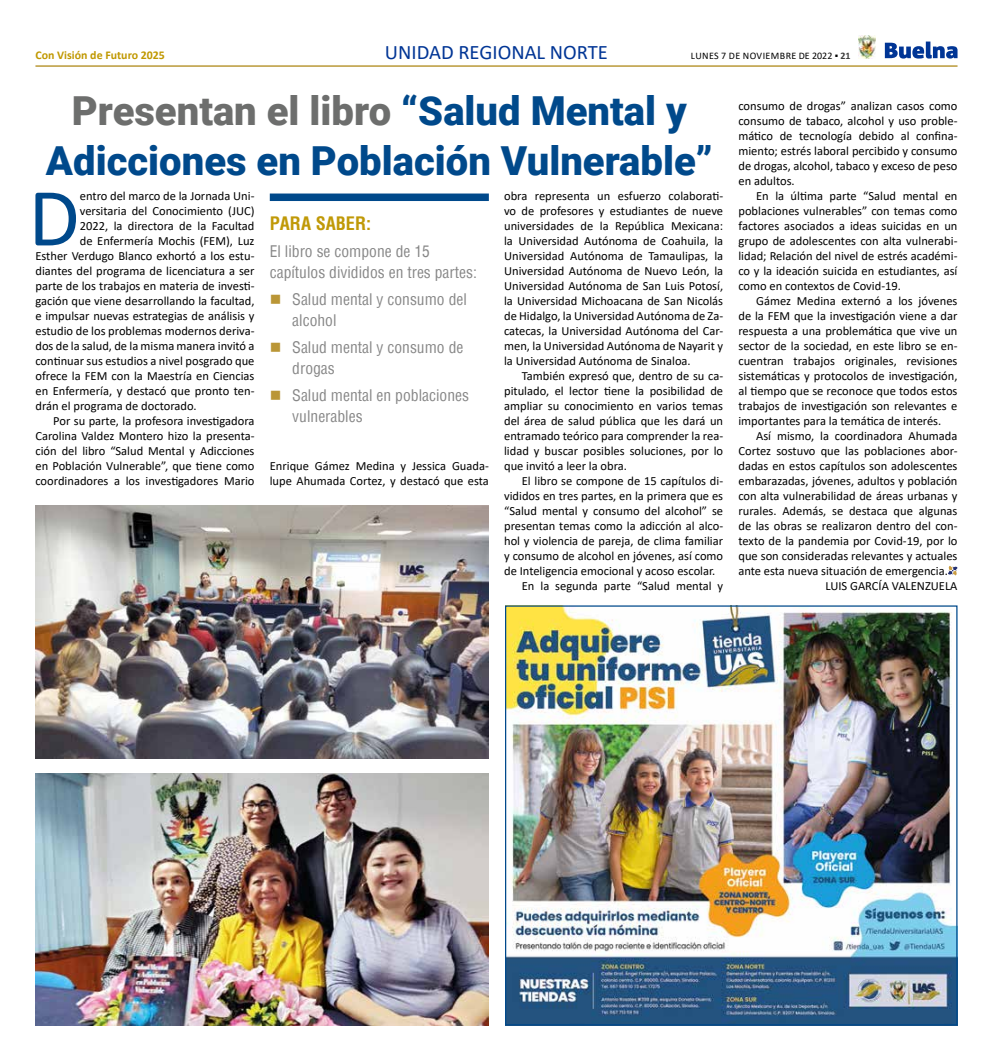
<style>
.page{position:relative;width:993px;height:1063px;background:#fff}
.page>*{position:absolute;margin:0;border:0;box-sizing:border-box;transform-origin:0 0}
.t1{font:83.38px "Calibri";color:#00498b}
.t2{font:900 40px/50px "Roboto";color:#00498b;text-align:center}
.t3{font:20.62px "Calibri";color:#003595}
.t4{font:700 condensed 18.12px "Helvetica";color:#c09907}
.t5{font:condensed 15.62px/20.5px "Helvetica";color:#878787}
.t6{font:12.5px/15px "Calibri";color:#000;text-align:justify}
.t7{font:700 11.88px "Calibri";color:#c09800}
.t8{font:10px "Calibri";letter-spacing:.04em;color:#000}
.s1{font-weight:700;color:#3c3c3b}
.s2{color:#6d6e6d}
</style>
<div class="page">
<hr style="left:35px;top:65px;width:922px;height:2px;background:#ac8511">
<svg style="left:884px;top:42px;width:73px;height:17px"></svg>
<img style="left:858px;top:35px;width:17px;height:24px">
<img style="left:507px;top:607px;width:448px;height:416px">
<svg style="left:948px;top:566px;width:9px;height:9px"></svg>
<div style="left:270px;top:194px;width:218px;height:7px;background:#00498b"></div>
<img style="left:35px;top:773px;width:453px;height:252px">
<img style="left:35px;top:506px;width:453px;height:252px">
<p class="t7" style="left:35px;top:46px;width:131px">Con Visión de Futuro 2025</p>
<h3 class="t3" style="left:385px;top:37px;width:224px">UNIDAD REGIONAL NORTE</h3>
<p class="t8" style="left:690px;top:48px;width:161px">LUNES 7 DE NOVIEMBRE DE 2022 ▪ <span class="s1">21</span></p>
<h2 class="t2" style="left:46px;top:85px;width:668px"><span class="s2">Presentan el libro</span> “Salud Mental y<br>Adicciones en Población Vulnerable”</h2>
<p class="t6" style="left:504px;top:188px;width:220px">obra representa un esfuerzo colaborati&shy;vo de profesores y estudiantes de nueve universidades de la República Mexicana: la Universidad Autónoma de Coahuila, la Universidad Autónoma de Tamaulipas, la Universidad Autónoma de Nuevo León, la Universidad Autónoma de San Luis Potosí, la Universidad Michoacana de San Nicolás de Hidalgo, la Universidad Autónoma de Za&shy;catecas, la Universidad Autónoma del Car&shy;men, la Universidad Autónoma de Nayarit y la Universidad Autónoma de Sinaloa.</p>
<p class="t6" style="left:504px;top:368px;width:220px;text-indent:18px">También expresó que, dentro de su ca&shy;pitulado, el lector tiene la posibilidad de ampliar su conocimiento en varios temas del área de salud pública que les dará un entramado teórico para comprender la rea&shy;lidad y buscar posibles soluciones, por lo que invitó a leer la obra.</p>
<p class="t6" style="left:521px;top:473px;width:203px">El libro se compone de 15 capítulos di-</p>
<p class="t6" style="left:504px;top:488px;width:220px">vididos en tres partes, en la primera que es</p>
<p class="t6" style="left:504px;top:503px;width:220px">“Salud mental y consumo del alcohol” se</p>
<p class="t6" style="left:504px;top:518px;width:220px">presentan temas como la adicción al alco-</p>
<p class="t6" style="left:504px;top:533px;width:220px">hol y violencia de pareja, de clima familiar</p>
<p class="t6" style="left:504px;top:548px;width:220px">y consumo de alcohol en jóvenes, así como</p>
<p class="t6" style="left:504px;top:563px;width:213px">de Inteligencia emocional y acoso escolar.</p>
<p class="t6" style="left:521px;top:578px;width:203px">En la segunda parte “Salud mental y</p>
<h1 class="t1" style="left:28px;top:160px;width:53px">D</h1>
<p class="t6" style="left:80px;top:188px;width:176px">entro del marco de la Jornada Uni-</p>
<p class="t6" style="left:80px;top:203px;width:176px">versitaria del Conocimiento (JUC)</p>
<p class="t6" style="left:80px;top:218px;width:176px">2022, la directora de la Facultad</p>
<p class="t6" style="left:80px;top:233px;width:176px">de Enfermería Mochis (FEM), Luz</p>
<p class="t6" style="left:35px;top:248px;width:220px">Esther Verdugo Blanco exhortó a los estu-</p>
<p class="t6" style="left:35px;top:263px;width:220px">diantes del programa de licenciatura a ser</p>
<p class="t6" style="left:35px;top:278px;width:220px">parte de los trabajos en materia de investi-</p>
<p class="t6" style="left:35px;top:293px;width:220px">gación que viene desarrollando la facultad,</p>
<p class="t6" style="left:35px;top:308px;width:220px">e impulsar nuevas estrategias de análisis y</p>
<p class="t6" style="left:35px;top:323px;width:220px">estudio de los problemas modernos deriva-</p>
<p class="t6" style="left:35px;top:338px;width:220px">dos de la salud, de la misma manera invitó a</p>
<p class="t6" style="left:35px;top:353px;width:220px">continuar sus estudios a nivel posgrado que</p>
<p class="t6" style="left:35px;top:368px;width:220px">ofrece la FEM con la Maestría en Ciencias</p>
<p class="t6" style="left:35px;top:383px;width:220px">en Enfermería, y destacó que pronto ten-</p>
<p class="t6" style="left:35px;top:398px;width:163px">drán el programa de doctorado.</p>
<p class="t6" style="left:53px;top:413px;width:203px">Por su parte, la profesora investigadora</p>
<p class="t6" style="left:35px;top:428px;width:220px">Carolina Valdez Montero hizo la presenta-</p>
<p class="t6" style="left:35px;top:443px;width:220px">ción del libro “Salud Mental y Adicciones</p>
<p class="t6" style="left:35px;top:458px;width:220px">en Población Vulnerable”, que tiene como</p>
<p class="t6" style="left:35px;top:473px;width:220px">coordinadores a los investigadores Mario</p>
<h3 class="t4" style="left:270px;top:211px;width:103px">PARA SABER:</h3>
<p class="t5" style="left:270px;top:241px;width:208px">El libro se compone de 15 capítulos divididos en tres partes:</p>
<p class="t5" style="left:292px;top:289px;width:176px">Salud mental y consumo del alcohol</p>
<p class="t5" style="left:292px;top:337px;width:172px">Salud mental y consumo de drogas</p>
<p class="t5" style="left:292px;top:385px;width:178px">Salud mental en poblaciones vulnerables</p>
<p class="t6" style="left:270px;top:458px;width:220px">Enrique Gámez Medina y Jessica Guada&shy;lupe Ahumada Cortez, y destacó que esta</p>
<p class="t6" style="left:738px;top:98px;width:220px">consumo de drogas” analizan casos como consumo de tabaco, alcohol y uso proble&shy;mático de tecnología debido al confina&shy;miento; estrés laboral percibido y consumo de drogas, alcohol, tabaco y exceso de peso en adultos.</p>
<p class="t6" style="left:738px;top:188px;width:220px;text-indent:18px">En la última parte “Salud mental en poblaciones vulnerables” con temas como factores asociados a ideas suicidas en un grupo de adolescentes con alta vulnerabi&shy;lidad; Relación del nivel de estrés académi&shy;co y la ideación suicida en estudiantes, así como en contextos de Covid-19.</p>
<p class="t6" style="left:738px;top:293px;width:220px;text-indent:18px">Gámez Medina externó a los jóvenes de la FEM que la investigación viene a dar respuesta a una problemática que vive un sector de la sociedad, en este libro se en&shy;cuentran trabajos originales, revisiones sistemáticas y protocolos de investigación, al tiempo que se reconoce que todos estos trabajos de investigación son relevantes e importantes para la temática de interés.</p>
<p class="t6" style="left:756px;top:428px;width:203px">Así mismo, la coordinadora Ahumada</p>
<p class="t6" style="left:738px;top:443px;width:220px">Cortez sostuvo que las poblaciones abor-</p>
<p class="t6" style="left:738px;top:458px;width:220px">dadas en estos capítulos son adolescentes</p>
<p class="t6" style="left:738px;top:473px;width:220px">embarazadas, jóvenes, adultos y población</p>
<p class="t6" style="left:738px;top:488px;width:220px">con alta vulnerabilidad de áreas urbanas y</p>
<p class="t6" style="left:738px;top:503px;width:220px">rurales. Además, se destaca que algunas</p>
<p class="t6" style="left:738px;top:518px;width:220px">de las obras se realizaron dentro del con-</p>
<p class="t6" style="left:738px;top:533px;width:220px">texto de la pandemia por Covid-19, por lo</p>
<p class="t6" style="left:738px;top:548px;width:220px">que son consideradas relevantes y actuales</p>
<p class="t6" style="left:738px;top:563px;width:211px">ante esta nueva situación de emergencia.</p>
<p class="t6" style="left:825px;top:578px;width:134px">LUIS GARCÍA VALENZUELA</p>
</div>
